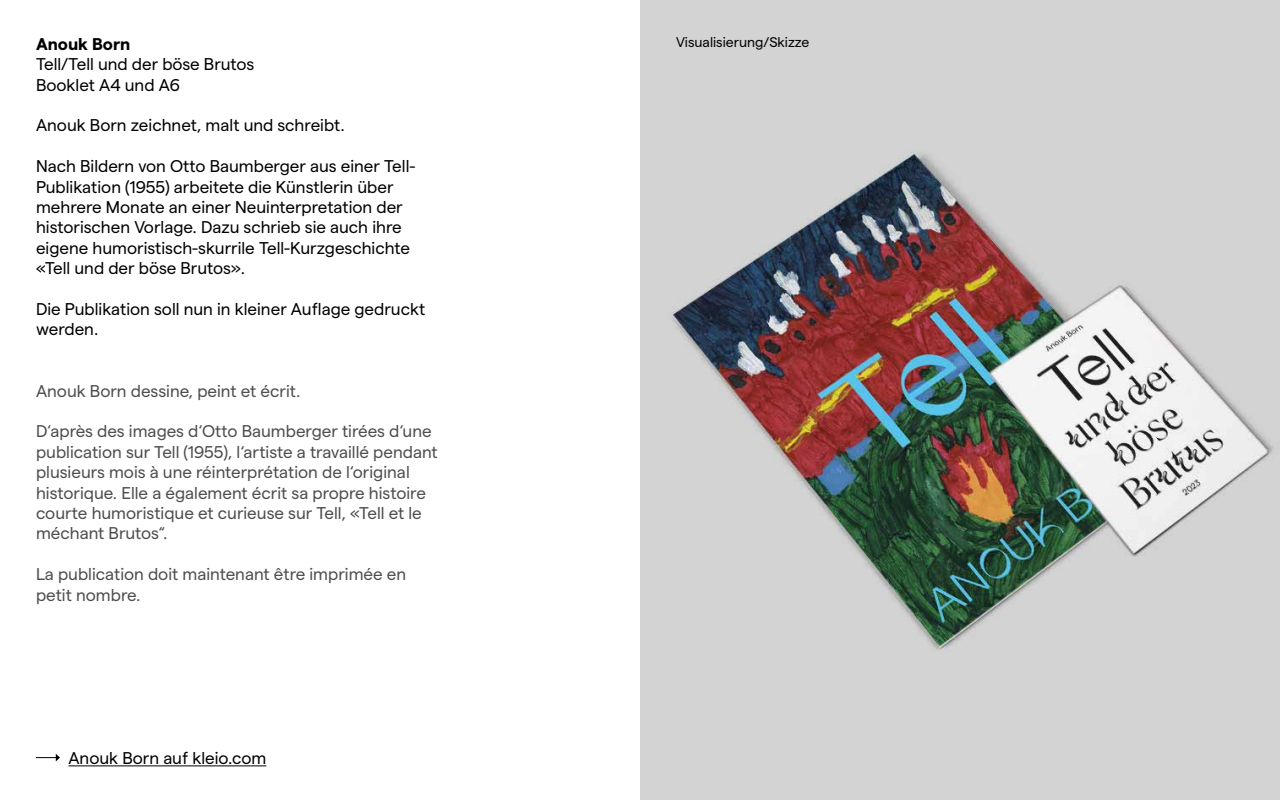
<style>
.page{position:relative;width:1280px;height:800px;background:#fff}
.page>*{position:absolute;margin:0;border:0;box-sizing:border-box;transform-origin:0 0}
.t1{font:17px/20.4px "Matter";color:#000}
.t2{font:17px/20.4px "Matter";color:#4d4d4d}
.t3{font:700 17px "Matter";color:#000}
.t4{font:14px "Matter";color:#000}
</style>
<div class="page">
<div style="left:640px;top:0;width:640px;height:800px;background:#d3d3d3"></div>
<img style="left:672px;top:151px;width:601px;height:500px">
<hr style="left:68px;top:765px;width:198px;height:1px;background:#000">
<svg style="left:36px;top:754px;width:24px;height:8px"></svg>
<p class="t3" style="left:36px;top:31px;width:96px">Anouk Born</p>
<p class="t1" style="left:36px;top:54px;width:220px">Tell/Tell und der böse Brutos<br>Booklet A4 und A6</p>
<p class="t1" style="left:36px;top:115px;width:310px">Anouk Born zeichnet, malt und schreibt.</p>
<p class="t1" style="left:36px;top:156px;width:381px">Nach Bildern von Otto Baumberger aus einer Tell-Publikation (1955) arbeitete die Künstlerin über mehrere Monate an einer Neuinterpretation der historischen Vorlage. Dazu schrieb sie auch ihre eigene humoristisch-skurrile Tell-Kurzgeschichte «Tell und der böse Brutos».</p>
<p class="t1" style="left:36px;top:299px;width:391px">Die Publikation soll nun in kleiner Auflage gedruckt werden.</p>
<p class="t2" style="left:36px;top:380px;width:266px">Anouk Born dessine, peint et écrit.</p>
<p class="t2" style="left:36px;top:421px;width:403px">D‘après des images d‘Otto Baumberger tirées d‘une publication sur Tell (1955), l‘artiste a travaillé pendant plusieurs mois à une réinterprétation de l‘original historique. Elle a également écrit sa propre histoire courte humoristique et curieuse sur Tell, «Tell et le méchant Brutos“.</p>
<p class="t2" style="left:36px;top:564px;width:372px">La publication doit maintenant être imprimée en petit nombre.</p>
<p class="t1" style="left:69px;top:747px;width:199px">Anouk Born auf kleio.com</p>
<p class="t4" style="left:676px;top:34px;width:135px">Visualisierung/Skizze</p>
</div>
